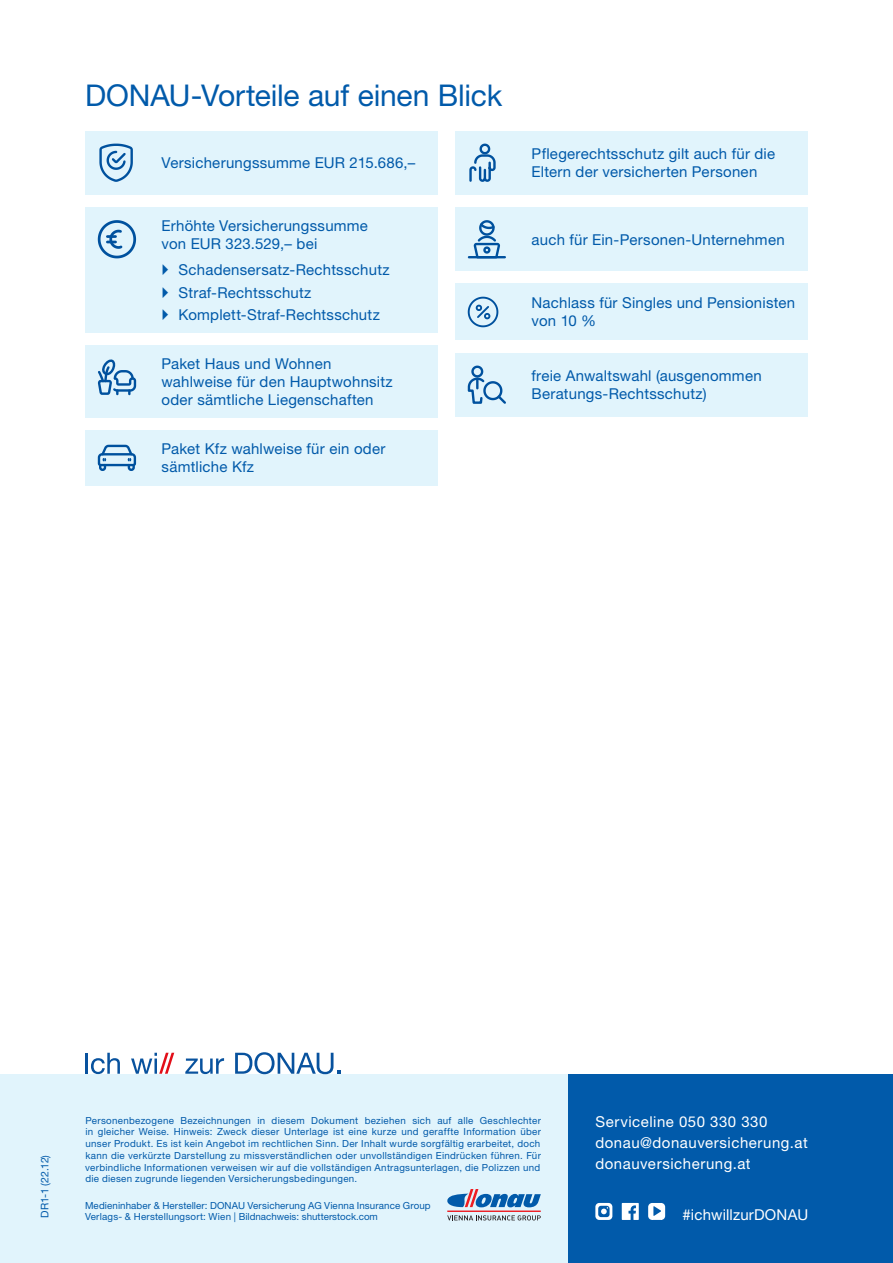
<style>
.page{position:relative;width:893px;height:1263px;background:#fff}
.page>*{position:absolute;margin:0;border:0;box-sizing:border-box;transform-origin:0 0}
.Überschrift{font:30px "Helvetica Neue LT Pro";letter-spacing:-.005em;color:#015aaa}
.Box_Text_blau{font:15px/18px "Helvetica Neue LT Pro";letter-spacing:.015em;color:#015aaa}
.t1{font:15px/21px "Helvetica Neue LT Pro";letter-spacing:.035em;color:#fff}
.t2{font:15px "Helvetica Neue LT Pro";letter-spacing:.015em;color:#fff}
.Fußzeile{font:10.5px "Helvetica Neue LT Pro";color:#015aaa}
.t3{font:9.75px/11.7px "Helvetica Neue LT Pro";letter-spacing:.015em;color:#015aaa;text-align:justify}
</style>
<div class="page">
<div style="left:0;top:1074px;width:570px;height:189px;background:#e1f4fc"></div>
<hr style="left:85px;top:1053px;width:3px;height:21px;background:#08529e">
<svg style="left:91px;top:1053px;width:29px;height:21px"></svg>
<svg style="left:185px;top:1058px;width:39px;height:16px"></svg>
<svg style="left:235px;top:1052px;width:105px;height:22px"></svg>
<svg style="left:131px;top:1053px;width:43px;height:21px"></svg>
<div style="left:568px;top:1074px;width:325px;height:189px;background:#015aaa"></div>
<svg style="left:622px;top:1203px;width:17px;height:17px"></svg>
<svg style="left:648px;top:1203px;width:17px;height:17px"></svg>
<svg style="left:447px;top:1189px;width:94px;height:18px"></svg>
<hr style="left:447px;top:1210px;width:94px;height:2px;background:#ee1d23">
<svg style="left:447px;top:1215px;width:94px;height:5px"></svg>
<svg style="left:595px;top:1203px;width:17px;height:17px"></svg>
<div style="left:85px;top:131px;width:353px;height:64px;background:#e1f4fc"></div>
<svg style="left:99px;top:144px;width:34px;height:38px"></svg>
<div style="left:85px;top:207px;width:353px;height:126px;background:#e1f4fc"></div>
<svg style="left:98px;top:220px;width:38px;height:38px"></svg>
<div style="left:85px;top:345px;width:353px;height:73px;background:#e1f4fc"></div>
<svg style="left:98px;top:359px;width:38px;height:37px"></svg>
<div style="left:455px;top:207px;width:353px;height:64px;background:#e1f4fc"></div>
<hr style="left:469px;top:256px;width:36px;height:2px;background:#00519e">
<svg style="left:473px;top:220px;width:27px;height:36px"></svg>
<div style="left:85px;top:430px;width:353px;height:55px;background:#e1f4fc"></div>
<svg style="left:98px;top:444px;width:38px;height:27px"></svg>
<div style="left:455px;top:284px;width:353px;height:56px;background:#e1f4fc"></div>
<svg style="left:468px;top:297px;width:30px;height:30px"></svg>
<div style="left:455px;top:353px;width:353px;height:64px;background:#e1f4fc"></div>
<svg style="left:468px;top:366px;width:38px;height:38px"></svg>
<div style="left:455px;top:131px;width:353px;height:64px;background:#e1f4fc"></div>
<svg style="left:469px;top:144px;width:27px;height:38px"></svg>
<p class="Überschrift" style="left:85px;top:77px;width:419px">DONAU-Vorteile auf einen Blick</p>
<p class="Box_Text_blau" style="left:162px;top:153px;width:255px">Versicherungssumme EUR 215.686,–</p>
<p class="Box_Text_blau" style="left:162px;top:216px;width:208px">Erhöhte Versicherungssumme von EUR 323.529,– bei</p>
<p class="Box_Text_blau" style="left:179px;top:261px;width:213px">Schadensersatz-Rechtsschutz</p>
<p class="Box_Text_blau" style="left:179px;top:283px;width:134px">Straf-Rechtsschutz</p>
<p class="Box_Text_blau" style="left:179px;top:305px;width:203px">Komplett-Straf-Rechtsschutz</p>
<p class="Box_Text_blau" style="left:162px;top:354px;width:233px">Paket Haus und Wohnen wahlweise für den Hauptwohnsitz oder sämtliche Liegenschaften</p>
<p class="Box_Text_blau" style="left:162px;top:439px;width:225px">Paket Kfz wahlweise für ein oder sämtliche Kfz</p>
<p class="Box_Text_blau" style="left:531px;top:144px;width:245px">Pflegerechtsschutz gilt auch für die<br>Eltern der versicherten Personen</p>
<p class="Box_Text_blau" style="left:531px;top:230px;width:255px">auch für Ein-Personen-Unternehmen</p>
<p class="Box_Text_blau" style="left:531px;top:294px;width:265px">Nachlass für Singles und Pensionisten von 10 %</p>
<p class="Box_Text_blau" style="left:531px;top:366px;width:232px">freie Anwaltswahl (ausgenommen<br>Beratungs-Rechtsschutz)</p>
<p class="Fußzeile" style="left:38px;top:1218px;width:65px;rotate:-90deg">DR1-1 (22.12)</p>
<p class="t3" style="left:85px;top:1114px;width:457px">Personenbezogene Bezeichnungen in diesem Dokument beziehen sich auf alle Geschlechter in gleicher Weise. Hinweis: Zweck dieser Unterlage ist eine kurze und geraffte Information über unser Produkt. Es ist kein Angebot im rechtlichen Sinn. Der Inhalt wurde sorgfältig erarbeitet, doch kann die verkürzte Darstellung zu missverständlichen oder unvollständigen Eindrücken führen. Für verbindliche Informationen verweisen wir auf die vollständigen Antragsunterlagen, die Polizzen und die diesen zugrunde liegenden Versicherungsbedingungen.</p>
<h2 class="t1" style="left:595px;top:1111px;width:214px">Serviceline 050 330 330 donau@donauversicherung.at donauversicherung.at</h2>
<h2 class="t2" style="left:682px;top:1205px;width:127px">#ichwillzurDONAU</h2>
<p class="t3" style="left:85px;top:1199px;width:347px">Medieninhaber &amp; Hersteller: DONAU Versicherung AG Vienna Insurance Group</p>
<p class="t3" style="left:85px;top:1211px;width:294px">Verlags- &amp; Herstellungsort: Wien | Bildnachweis: shutterstock.com</p>
</div>
